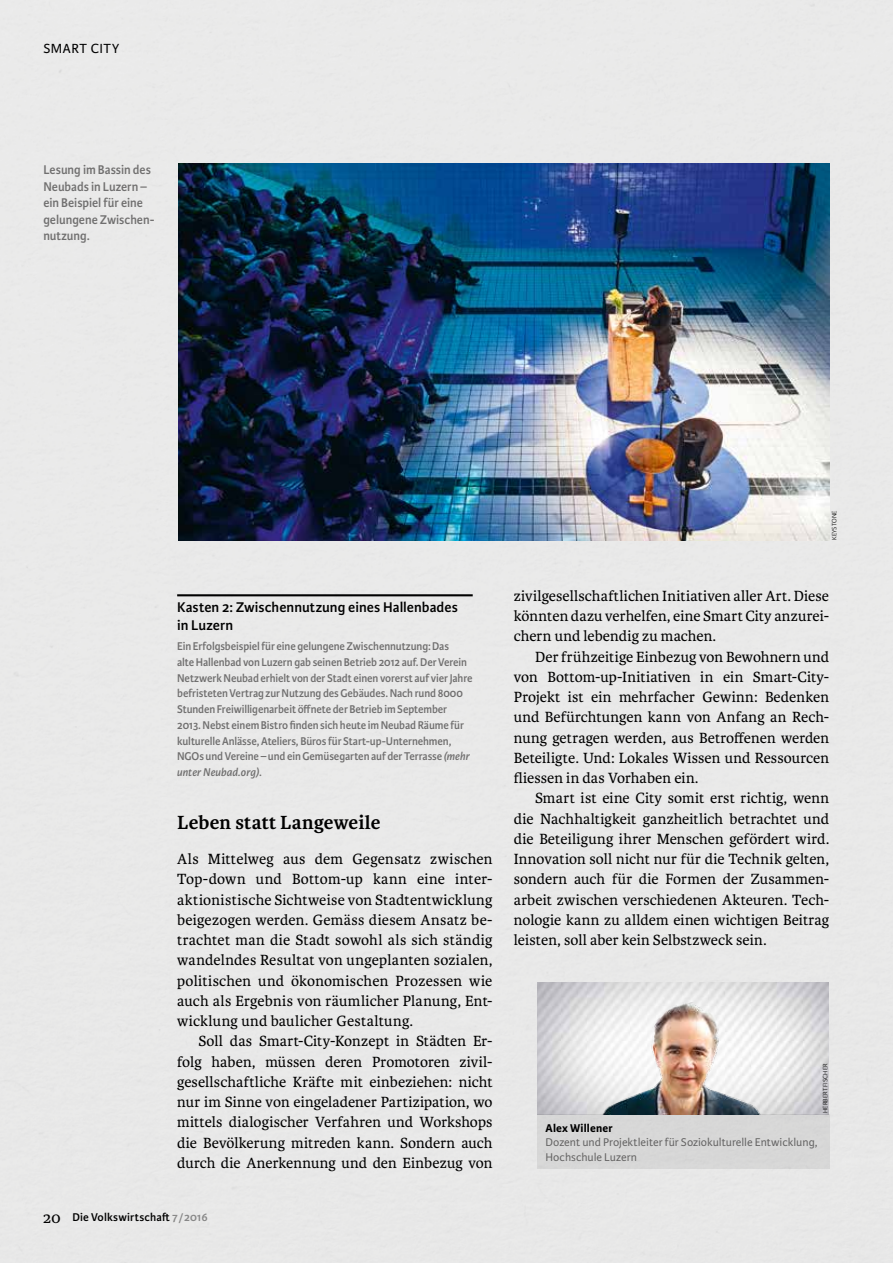
<style>
.page{position:relative;width:893px;height:1263px;background:#e9e9e9}
.page>*{position:absolute;margin:0;border:0;box-sizing:border-box;transform-origin:0 0}
.t1{font:700 20.25px "Karmina";letter-spacing:.01em;color:#000}
.t2{font:15.75px/20.2px "Karmina";letter-spacing:.005em;color:#000;text-align:justify}
.t3{font:600 15px/18px "Karmina Sans";letter-spacing:.005em;color:#000}
.t4{font:14.1px "Karmina Sans";letter-spacing:.04em;color:#000}
.t5{font:600 13.5px/16.5px "Karmina Sans";color:#706f6f;scale:.95 1}
.t6{font:600 12px/15.8px "Karmina Sans";letter-spacing:-.01em;color:#706f6f;scale:.95 1}
.t7{font:12px/14.4px "Karmina Sans";color:#706f6f}
.t8{font:600 12px "Karmina Sans";letter-spacing:.01em;color:#000}
.t9{font:700 12px "Karmina Sans";letter-spacing:.015em;color:#000}
.t10{font:300 6.75px "Karmina Sans";letter-spacing:.01em;color:#000}
.s1{font-style:italic}
.s2{font-family:"Karmina";font-weight:400;font-size:16.5px}
.s3{color:#878787}
</style>
<div class="page">
<img style="left:178px;top:164px;width:651px;height:376px">
<img style="left:537px;top:982px;width:292px;height:132px">
<div style="left:537px;top:1114px;width:292px;height:55px;background:#d7d7d7"></div>
<img style="left:587px;top:988px;width:191px;height:127px">
<hr style="left:177px;top:594px;width:296px;height:2px;background:#000">
<p class="t4" style="left:43px;top:41px;width:77px">SMART CITY</p>
<p class="t5" style="left:43px;top:162px;width:118px">Lesung im Bassin des<br>Neubads in Luzern – ein Beispiel für eine gelungene Zwischen&shy;nutzung.</p>
<p class="t3" style="left:177px;top:598px;width:282px">Kasten 2: Zwischennutzung eines Hallenbades in Luzern</p>
<p class="t6" style="left:177px;top:638px;width:312px">Ein Erfolgsbeispiel für eine gelungene Zwischennutzung: Das<br>alte Hallenbad von Luzern gab seinen Betrieb 2012 auf. Der Verein Netzwerk Neubad erhielt von der Stadt einen vorerst auf vier Jahre befristeten Vertrag zur Nutzung des Gebäudes. Nach rund 8000<br>Stunden Freiwilligenarbeit öffnete der Betrieb im September 2013. Nebst einem Bistro finden sich heute im Neubad Räume für kulturelle Anlässe, Ateliers, Büros für Start-up-Unternehmen, NGOs und Vereine – und ein Gemüsegarten auf der Terrasse <span class="s1">(mehr unter Neubad.org)</span>.</p>
<p class="t1" style="left:177px;top:810px;width:205px">Leben statt Langeweile</p>
<p class="t2" style="left:177px;top:849px;width:317px">Als Mittelweg aus dem Gegensatz zwischen Top-down und Bottom-up kann eine inter&shy;aktionistische Sichtweise von Stadtentwicklung beigezogen werden. Gemäss diesem Ansatz be&shy;trachtet man die Stadt sowohl als sich ständig wandelndes Resultat von ungeplanten sozialen, politischen und ökonomischen Prozessen wie auch als Ergebnis von räumlicher Planung, Ent&shy;wicklung und baulicher Gestaltung.</p>
<p class="t2" style="left:177px;top:1031px;width:317px;text-indent:21px">Soll das Smart-City-Konzept in Städten Er&shy;folg haben, müssen deren Promotoren zivil&shy;gesellschaftliche Kräfte mit einbeziehen: nicht nur im Sinne von eingeladener Partizipation, wo mittels dialogischer Verfahren und Workshops die Bevölkerung mitreden kann. Sondern auch durch die Anerkennung und den Einbezug von</p>
<p class="t8" style="left:43px;top:1210px;width:166px"><span class="s2">20</span> Die Volkswirtschaft <span class="s3">7/2016</span></p>
<p class="t10" style="left:830px;top:540px;width:31px;rotate:-90deg">KEYSTONE</p>
<p class="t2" style="left:514px;top:586px;width:317px">zivilgesellschaftlichen Initiativen aller Art. Diese könnten dazu verhelfen, eine Smart City anzurei&shy;chern und lebendig zu machen.</p>
<p class="t2" style="left:514px;top:647px;width:317px;text-indent:21px">Der frühzeitige Einbezug von Bewohnern und von Bottom-up-Initiativen in ein Smart-City-Projekt ist ein mehrfacher Gewinn: Bedenken und Befürchtungen kann von Anfang an Rech&shy;nung getragen werden, aus Betroffenen werden Beteiligte. Und: Lokales Wissen und Ressourcen fliessen in das Vorhaben ein.</p>
<p class="t2" style="left:514px;top:788px;width:317px;text-indent:21px">Smart ist eine City somit erst richtig, wenn die Nachhaltigkeit ganzheitlich betrachtet und die Beteiligung ihrer Menschen gefördert wird.<br>Innovation soll nicht nur für die Technik gelten, sondern auch für die Formen der Zusammen&shy;arbeit zwischen verschiedenen Akteuren. Tech&shy;nologie kann zu alldem einen wichtigen Beitrag leisten, soll aber kein Selbstzweck sein.</p>
<p class="t10" style="left:822px;top:1113px;width:51px;rotate:-90deg">HERBERT FISCHER</p>
<p class="t9" style="left:546px;top:1121px;width:69px">Alex Willener</p>
<p class="t7" style="left:546px;top:1135px;width:274px">Dozent und Projektleiter für Soziokulturelle Entwicklung,<br>Hochschule Luzern</p>
</div>
